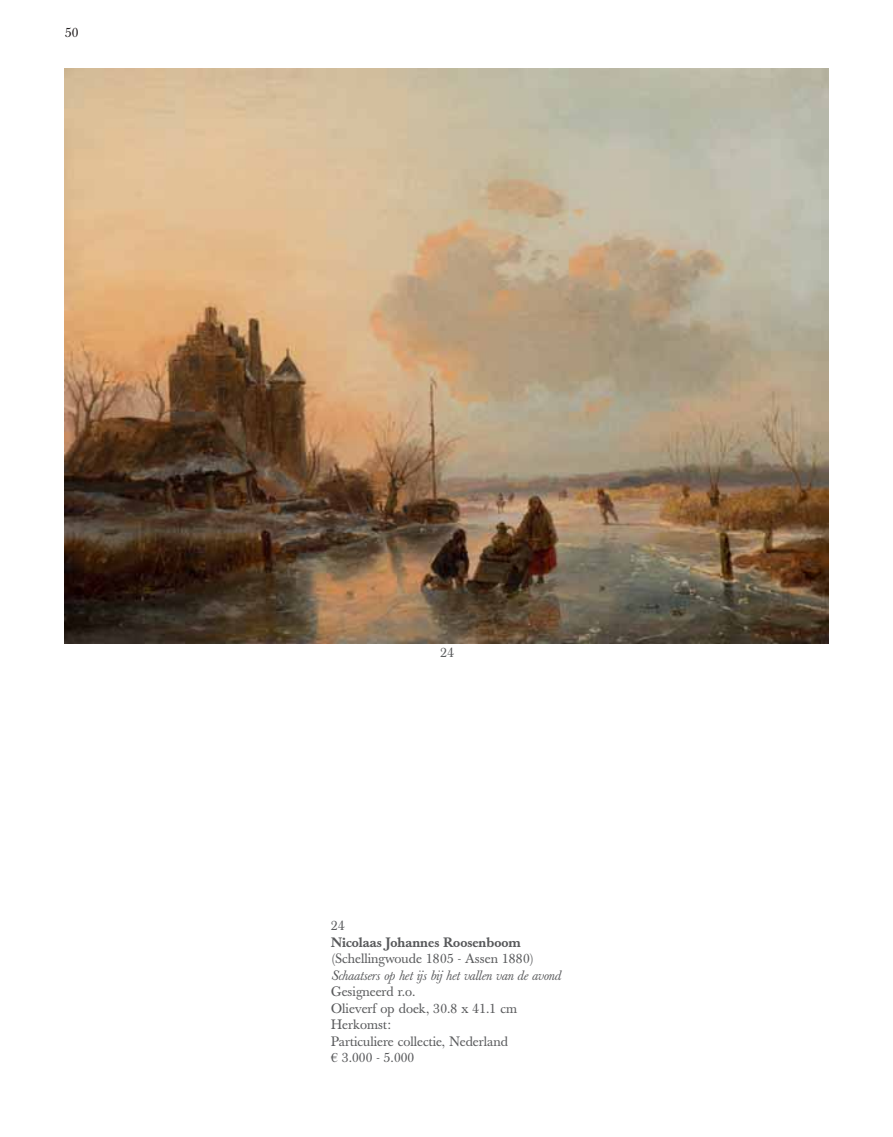
<style>
.page{position:relative;width:893px;height:1137px;background:#fff}
.page>*{position:absolute;margin:0;border:0;box-sizing:border-box;transform-origin:0 0}
.t1{font:13.47px/16.4px "Baskerville";color:#58595b}
.t2{font:italic 13.47px "Baskerville";color:#58595b}
.t3{font:500 13.47px "Baskerville";color:#58595b}
.t4{font:13.47px "Baskerville";color:#231f20}
.s1{font-family:"Times New Roman"}
</style>
<div class="page">
<img style="left:64px;top:69px;width:764px;height:574px">
<p class="t4" style="left:65px;top:28px;width:15px">50</p>
<p class="t1" style="left:440px;top:645px;width:15px">24</p>
<p class="t1" style="left:331px;top:918px;width:15px">24</p>
<p class="t3" style="left:331px;top:936px;width:191px">Nicolaas Johannes Roosenboom</p>
<p class="t1" style="left:331px;top:951px;width:204px">(Schellingwoude 1805 - Assen 1880)</p>
<p class="t2" style="left:331px;top:969px;width:231px">Schaatsers op het ijs bij het vallen van de avond</p>
<p class="t1" style="left:331px;top:984px;width:187px">Gesigneerd r.o.<br>Olieverf op doek, 30.8 x 41.1 cm<br>Herkomst:<br>Particuliere collectie, Nederland <span class="s1">€</span> 3.000 - 5.000</p>
</div>
